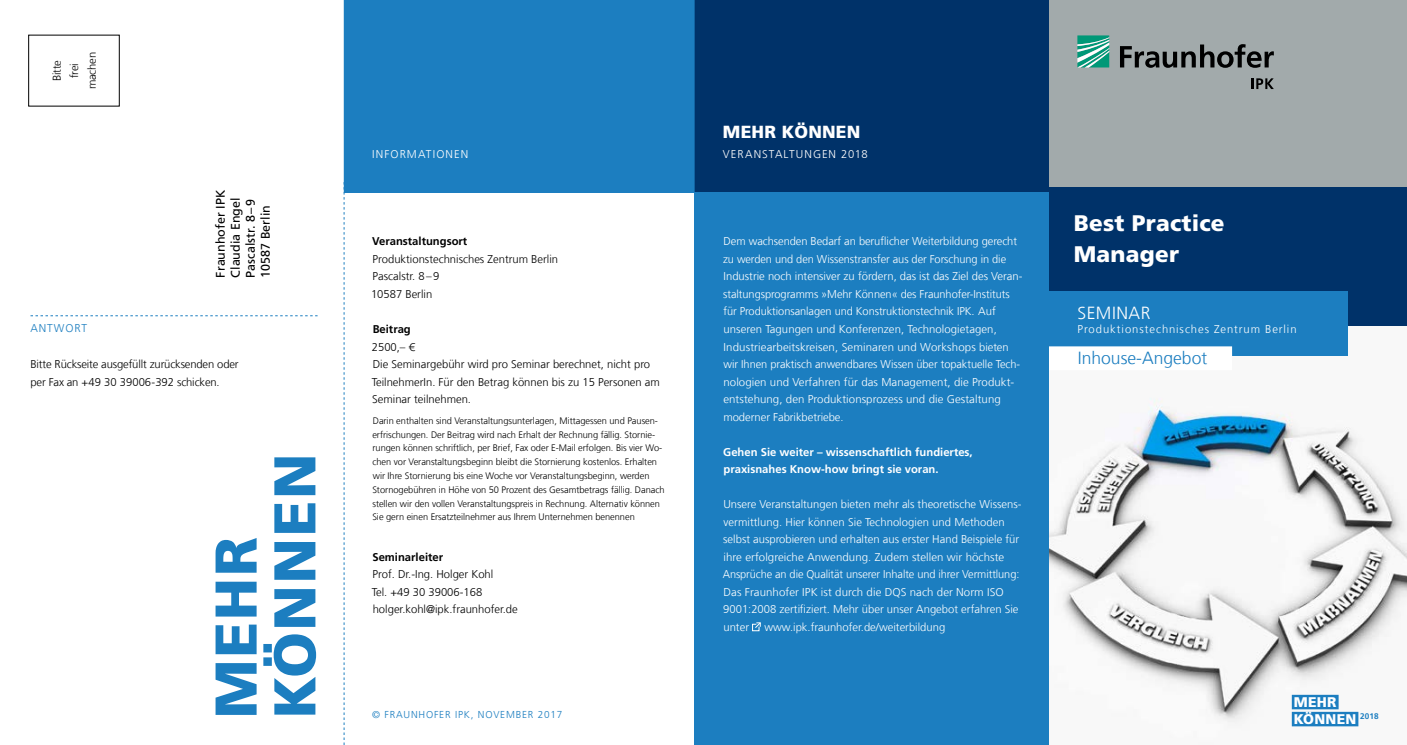
<style>
.page{position:relative;width:1407px;height:745px;background:#fff}
.page>*{position:absolute;margin:0;border:0;box-sizing:border-box;transform-origin:0 0}
.t1{font:900 58.75px/58.8px "Frutiger LT Com";letter-spacing:.025em;color:#1c7ec0}
.t2{font:900 22.5px/31.2px "Frutiger LT Com";letter-spacing:.01em;color:#fff}
.t3{font:300 17.5px "Frutiger LT Com";color:#1c7ec0}
.t4{font:900 17.5px "Frutiger LT Com";letter-spacing:.01em;color:#fff}
.t5{font:300 17.5px "Frutiger LT Com";letter-spacing:.03em;color:#fff}
.t6{font:900 14px/17px "Frutiger LT Com";letter-spacing:.015em;color:#fff}
.t7{font:12.5px/15px "Frutiger LT Com";color:#000}
.t8{font:300 11.25px/17.5px "Frutiger LT Com";color:#fff}
.t9{font:300 11.25px/17.5px "Frutiger LT Com";color:#000}
.t10{font:700 11.25px/17.5px "Frutiger LT Com";color:#fff}
.t11{font:700 11.25px "Frutiger LT Com";color:#000}
.t12{font:300 11.25px "Frutiger LT Com";letter-spacing:.085em;color:#fff}
.t13{font:300 11.25px "Frutiger LT Com";letter-spacing:.09em;color:#fff}
.t14{font:300 11.25px "Frutiger LT Com";letter-spacing:.1em;color:#fff}
.t15{font:300 11.25px "Frutiger LT Com";letter-spacing:.08em;color:#1c7ec0}
.t16{font:300 10px "Frutiger LT Com";letter-spacing:.08em;color:#1c7ec0}
.t17{font:300 9.38px/13.8px "Frutiger LT Com";letter-spacing:-.005em;color:#000}
</style>
<div class="page">
<div style="left:694px;top:0;width:355px;height:193px;background:#003269"></div>
<div style="left:344px;top:0;width:350px;height:193px;background:#1c7ec0"></div>
<svg style="left:344px;top:182px;width:1px;height:562px"></svg>
<svg style="left:31px;top:315px;width:287px;height:1px"></svg>
<div style="left:1049px;top:0;width:358px;height:289px;background:#a2aaab"></div>
<svg style="left:1077px;top:35px;width:32px;height:32px"></svg>
<svg style="left:1120px;top:44px;width:154px;height:24px"></svg>
<svg style="left:1251px;top:78px;width:23px;height:11px"></svg>
<div style="left:1049px;top:187px;width:358px;height:139px;background:#003269"></div>
<img style="left:1049px;top:326px;width:358px;height:401px">
<div style="left:1292px;top:694px;width:46px;height:14px;background:#1c7ec0"></div>
<div style="left:1292px;top:711px;width:66px;height:14px;background:#1c7ec0"></div>
<div style="left:1049px;top:291px;width:298px;height:64px;background:#1c7ec0"></div>
<div style="left:1039px;top:346px;width:193px;height:24px;background:#fff"></div>
<div style="left:694px;top:193px;width:355px;height:551px;background:#1c7ec0"></div>
<div style="left:28px;top:35px;width:92px;height:71px;border:1px solid #000"></div>
<svg style="left:752px;top:622px;width:9px;height:9px"></svg>
<p class="t9" style="left:48px;top:89px;width:39px;text-align:center;rotate:-90deg">Bitte frei machen</p>
<p class="t15" style="left:31px;top:322px;width:58px">Antwort</p>
<p class="t7" style="left:213px;top:277px;width:89px;rotate:-90deg">Fraunhofer IPK<br>Claudia Engel<br>Pascalstr. 8–9<br>10587 Berlin</p>
<p class="t9" style="left:31px;top:355px;width:210px">Bitte Rückseite ausgefüllt zurücksenden oder per Fax an +49 30 39006-392 schicken.</p>
<h1 class="t1" style="left:207px;top:718px;width:266px;rotate:-90deg">mehr können</h1>
<p class="t14" style="left:372px;top:148px;width:98px">informationen</p>
<p class="t11" style="left:372px;top:235px;width:97px">Veranstaltungsort</p>
<p class="t9" style="left:371px;top:250px;width:189px">Produktionstechnisches Zentrum Berlin<br>Pascalstr. 8–9<br>10587 Berlin</p>
<p class="t11" style="left:373px;top:322px;width:40px">Beitrag</p>
<p class="t9" style="left:372px;top:338px;width:290px">2500,– €<br>Die Seminargebühr wird pro Seminar berechnet, nicht pro TeilnehmerIn. Für den Betrag können bis zu 15 Personen am Seminar teilnehmen.</p>
<p class="t17" style="left:372px;top:413px;width:294px">Darin enthalten sind Veranstaltungsunterlagen, M ittagessen und Pausen&shy;erfrischungen. Der Beitrag wird nach Erhalt der Rechnung fällig. Stornie&shy;rungen können schriftlich, per Brief, Fax oder E-Mail erfolgen. Bis vier Wo&shy;chen vor Veranstaltungsbeginn bleibt die Stornierung kostenlos. Erhalten wir Ihre Stornierung bis eine Woche vor Veranstaltungsbeginn, werden Stornogebühren in Höhe von 50 Prozent des Gesamtbetrags fällig. Danach stellen wir den vollen Veranstaltungspreis in Rechnung. Alternativ können Sie gern einen Ersatzteilnehmer aus Ihrem Unternehmen benennen</p>
<p class="t11" style="left:372px;top:550px;width:72px">Seminarleiter</p>
<p class="t9" style="left:372px;top:565px;width:148px">Prof. Dr.-Ing. Holger Kohl<br>Tel. +49 30 39006-168 holger.kohl@ipk.fraunhofer.de</p>
<p class="t16" style="left:372px;top:708px;width:192px">© fraunhofer IPK, November 2017</p>
<h3 class="t4" style="left:723px;top:122px;width:139px">Mehr Können</h3>
<p class="t13" style="left:723px;top:148px;width:146px">Veranstaltu ng en 2018</p>
<p class="t8" style="left:723px;top:233px;width:301px">Dem wachsenden Bedarf an beruflicher Weiterbildung gerecht zu werden und den Wissenstransfer aus der Forschung in die Industrie noch intensiver zu fördern, das ist das Ziel des Veran&shy;staltungsprogramms »Mehr Können« des Fraunhofer-Instituts für Produktionsanlagen und Konstruktionstechnik IPK. Auf unseren Tagungen und Konferenzen, Technologietagen, Industriearbeitskreisen, Seminaren und Workshops bieten wir Ihnen praktisch anwendbares Wissen über topaktuelle Tech&shy;nologien und Verfahren für das Management, die Produkt&shy;entstehung, den Produktionsprozess und die Gestaltung moderner Fabrikbetriebe.</p>
<p class="t10" style="left:723px;top:442px;width:251px">Gehen Sie weiter – wissenschaftlich fundiertes, praxisnahes Know-how bringt sie voran.</p>
<p class="t8" style="left:723px;top:495px;width:300px">Unsere Veranstaltungen bieten mehr als theoretische Wissens&shy;vermittlung. Hier können Sie Technologien und Methoden selbst ausprobieren und erhalten aus erster Hand Beispiele für ihre erfolgreiche Anwendung. Zudem stellen wir höchste Ansprüche an die Qualität unserer Inhalte und ihrer Vermittlung:<br>Das Fraunhofer IPK ist durch die DQS nach der Norm ISO 9001:2008 zertifiziert. Mehr über unser Angebot erfahren Sie unter</p>
<p class="t8" style="left:764px;top:618px;width:182px">www.ipk.fraunhofer.de/weiterbildung</p>
<h2 class="t2" style="left:1074px;top:207px;width:152px">Best Practice<br>Manager</h2>
<h3 class="t5" style="left:1077px;top:302px;width:75px">Seminar</h3>
<p class="t12" style="left:1077px;top:323px;width:221px">Produktionstechnisches Zentrum Berlin</p>
<h3 class="t3" style="left:1078px;top:348px;width:131px">Inhouse-Angebot</h3>
<p class="t6" style="left:1293px;top:693px;width:86px">Mehr<br>Können <sup>2018</sup></p>
</div>
